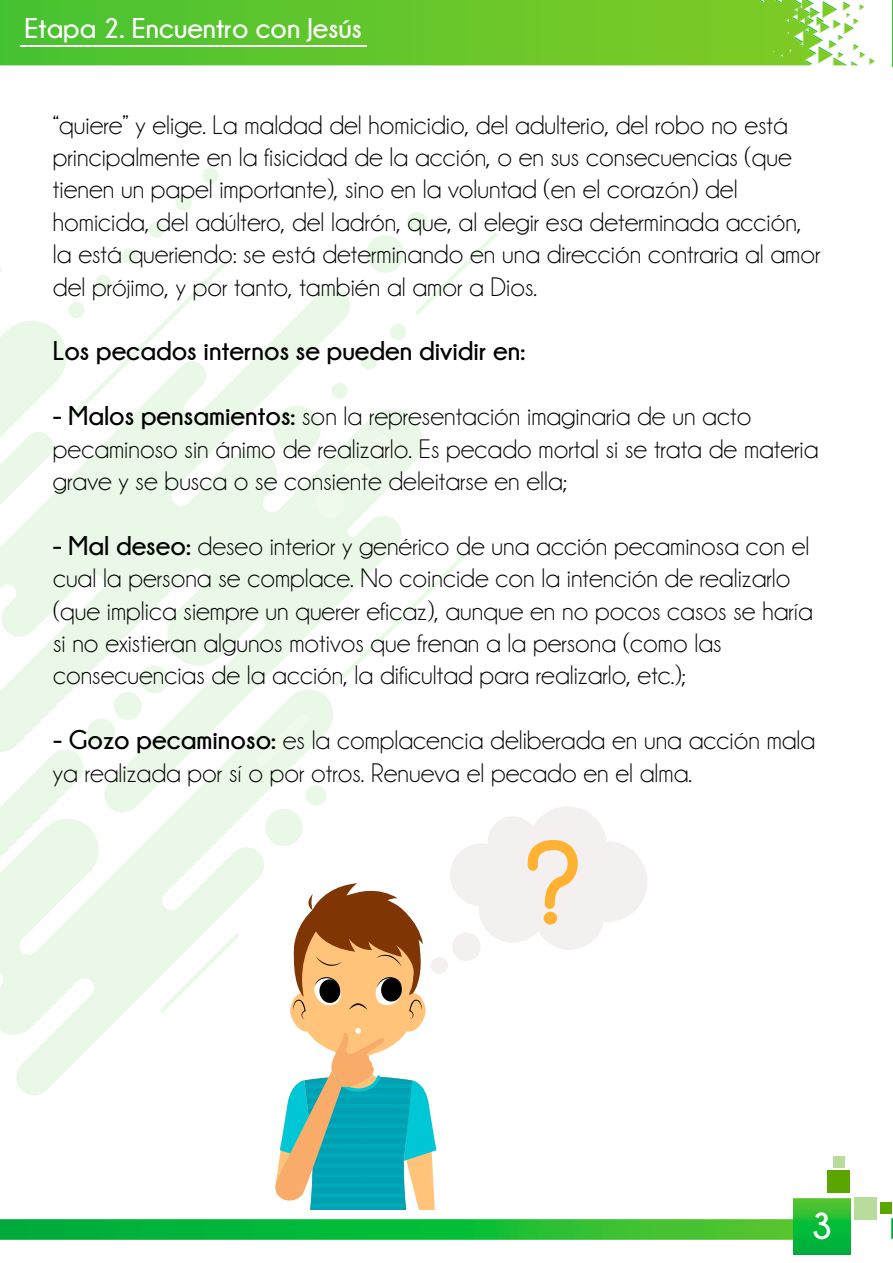
<style>
.page{position:relative;width:893px;height:1263px;background:#fff}
.page>*{position:absolute;margin:0;border:0;box-sizing:border-box;transform-origin:0 0}
.t1{font:700 37.5px "Champagne&Limousines";color:#fff}
.t2{font:700 28.5px "Champagne&Limousines";color:#fff}
.t3{font:27px/32.4px "Champagne&Limousines";color:#000}
.t4{font:700 27px "Champagne&Limousines";color:#000}
.s1{font-weight:700}
</style>
<div class="page">
<svg style="left:0;top:813px;width:264px;height:282px;fill:#eaf8e8"></svg>
<svg style="left:0;top:288px;width:422px;height:525px;fill:#eaf8e8"></svg>
<svg style="left:0;top:665px;width:168px;height:193px"></svg>
<svg style="left:257px;top:714px;width:52px;height:51px;background:#edf9eb"></svg>
<svg style="left:331px;top:382px;width:17px;height:17px"></svg>
<svg style="left:360px;top:324px;width:47px;height:45px"></svg>
<svg style="left:271px;top:406px;width:126px;height:111px"></svg>
<svg style="left:263px;top:785px;width:64px;height:61px"></svg>
<svg style="left:335px;top:554px;width:131px;height:130px"></svg>
<svg style="left:160px;top:934px;width:79px;height:78px"></svg>
<svg style="left:202px;top:168px;width:17px;height:16px"></svg>
<svg style="left:0;top:194px;width:230px;height:311px"></svg>
<svg style="left:365px;top:212px;width:132px;height:103px"></svg>
<img style="left:0;top:0;width:763px;height:65px">
<svg style="left:763px;top:0;width:112px;height:65px"></svg>
<hr style="left:20px;top:46px;width:347px;height:1px;background:#fff">
<div style="left:827px;top:1170px;width:23px;height:23px;background:#5ba500"></div>
<div style="left:880px;top:1202px;width:12px;height:12px;background:#5ba500"></div>
<div style="left:854px;top:1197px;width:22px;height:22px;background:#b8dc9c"></div>
<img style="left:0;top:1219px;width:794px;height:21px">
<img style="left:794px;top:1198px;width:56px;height:57px">
<div style="left:833px;top:1155px;width:12px;height:12px;background:#b8dc9c"></div>
<img style="left:892px;top:0;width:1px;height:66px">
<svg style="left:892px;top:1218px;width:1px;height:21px"></svg>
<div style="left:452px;top:932px;width:29px;height:29px;background:#f4f0f0;border-radius:50%"></div>
<div style="left:431px;top:957px;width:17px;height:17px;background:#f4f0f0;border-radius:50%"></div>
<svg style="left:450px;top:807px;width:197px;height:143px"></svg>
<div style="left:544px;top:912px;width:13px;height:12px;background:#ffb131;border-radius:50%"></div>
<svg style="left:275px;top:883px;width:161px;height:326px"></svg>
<p class="t2" style="left:25px;top:12px;width:339px">Etapa 2. Encuentro con Jesús</p>
<p class="t3" style="left:53px;top:109px;width:769px">“quiere” y elige. La maldad del homicidio, del adulterio, del robo no está principalmente en la fisicidad de la acción, o en sus consecuencias (que tienen un papel importante), sino en la voluntad (en el corazón) del homicida, del adúltero, del ladrón, que, al elegir esa determinada acción, la está queriendo: se está determinando en una dirección contraria al amor del prójimo, y por tanto, también al amor a Dios.</p>
<p class="t4" style="left:53px;top:336px;width:474px">Los pecados internos se pueden dividir en:</p>
<p class="t3" style="left:53px;top:400px;width:767px"><span class="s1">- Malos pensamientos:</span> son la representación imaginaria de un acto pecaminoso sin ánimo de realizarlo. Es pecado mortal si se trata de materia grave y se busca o se consiente deleitarse en ella;</p>
<p class="t3" style="left:53px;top:530px;width:761px"><span class="s1">- Mal deseo:</span> deseo interior y genérico de una acción pecaminosa con el cual la persona se complace. No coincide con la intención de realizarlo (que implica siempre un querer eficaz), aunque en no pocos casos se haría si no existieran algunos motivos que frenan a la persona (como las consecuencias de la acción, la dificultad para realizarlo, etc.);</p>
<p class="t3" style="left:53px;top:724px;width:764px"><span class="s1">- Gozo pecaminoso:</span> es la complacencia deliberada en una acción mala ya realizada por sí o por otros. Renueva el pecado en el alma.</p>
<h1 class="t1" style="left:811px;top:1205px;width:22px">3</h1>
</div>
